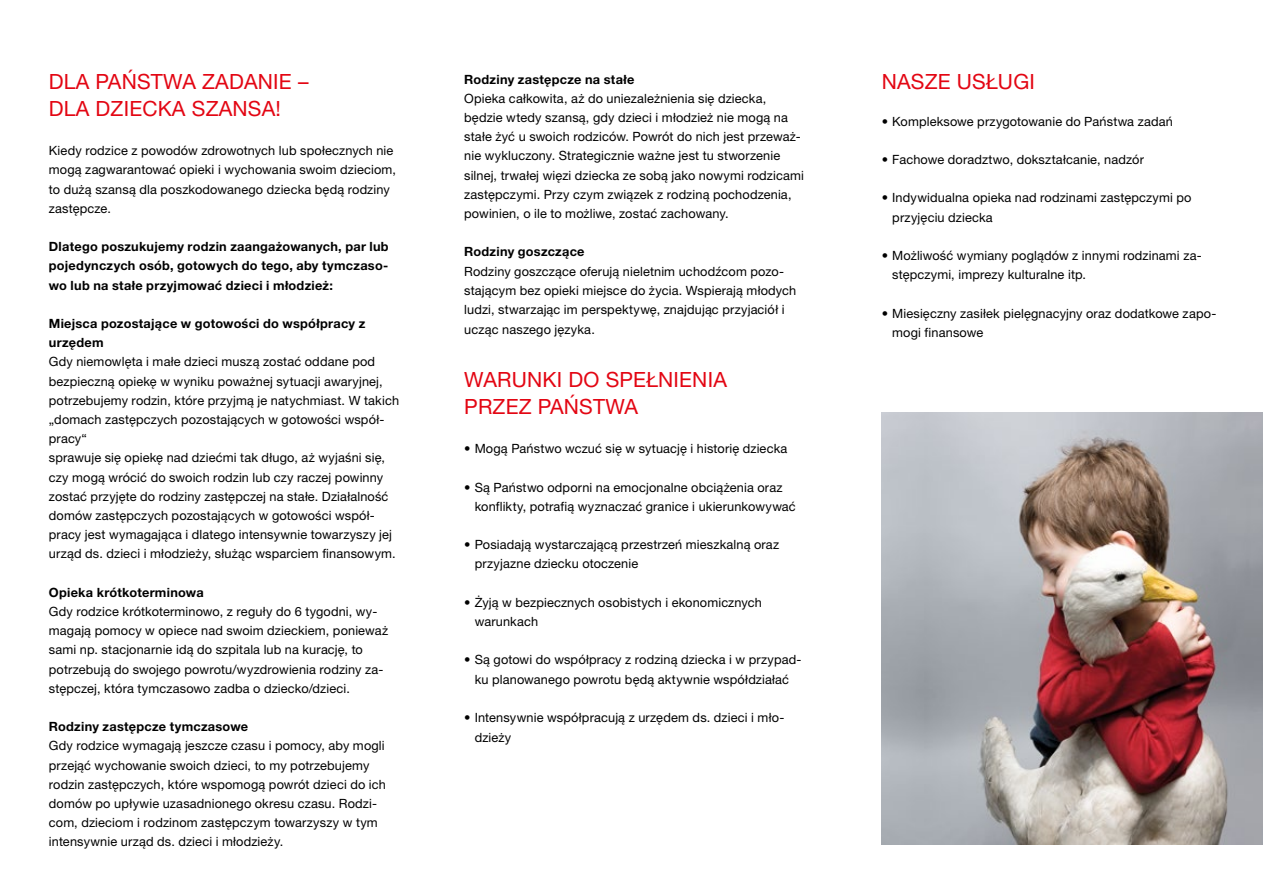
<style>
.page{position:relative;width:1263px;height:893px;background:#fff}
.page>*{position:absolute;margin:0;border:0;box-sizing:border-box;transform-origin:0 0}
.t1{font:21px/27px "Helvetica Neue LT Pro";letter-spacing:.01em;color:#e30613}
.t2{font:12.75px/19.2px "Helvetica Neue LT Pro";letter-spacing:.01em;color:#000}
.t3{font:700 12.75px/19.2px "Helvetica Neue LT Pro";letter-spacing:.02em;color:#000;text-align:justify}
</style>
<div class="page">
<img style="left:881px;top:413px;width:382px;height:431px">
<h1 class="t1" style="left:49px;top:68px;width:261px">DLA PAŃSTWA ZADANIE –<br>DLA DZIECKA SZANSA!</h1>
<p class="t2" style="left:49px;top:141px;width:349px">Kiedy rodzice z powodów zdrowotnych lub społecznych nie mogą zagwarantować opieki i wychowania swoim dzieciom, to dużą szansą dla poszkodowanego dziecka będą rodziny zastępcze.</p>
<p class="t3" style="left:49px;top:237px;width:341px">Dlatego poszukujemy rodzin zaangażowanych, par lub pojedynczych osób, gotowych do tego, aby tymczaso&shy;wo lub na stałe przyjmować dzieci i młodzież:</p>
<p class="t3" style="left:49px;top:313px;width:318px">Miejsca pozostające w gotowości do współpracy z urzędem</p>
<p class="t2" style="left:49px;top:352px;width:352px">Gdy niemowlęta i małe dzieci muszą zostać oddane pod bezpieczną opiekę w wyniku poważnej sytuacji awaryjnej, potrzebujemy rodzin, które przyjmą je natychmiast. W takich „domach zastępczych pozostających w gotowości współ&shy;pracy“<br>sprawuje się opiekę nad dziećmi tak długo, aż wyjaśni się, czy mogą wrócić do swoich rodzin lub czy raczej powinny zostać przyjęte do rodziny zastępczej na stałe. Działalność domów zastępczych pozostających w gotowości współ&shy;pracy jest wymagająca i dlatego intensywnie towarzyszy jej urząd ds. dzieci i młodzieży, służąc wsparciem finansowym.</p>
<p class="t3" style="left:49px;top:582px;width:156px">Opieka krótkoterminowa</p>
<p class="t2" style="left:49px;top:602px;width:341px">Gdy rodzice krótkoterminowo, z reguły do 6 tygodni, wy&shy;magają pomocy w opiece nad swoim dzieckiem, ponieważ sami np. stacjonarnie idą do szpitala lub na kurację, to potrzebują do swojego powrotu/wyzdrowienia rodziny za&shy;stępczej, która tymczasowo zadba o dziecko/dzieci.</p>
<p class="t3" style="left:49px;top:717px;width:201px">Rodziny zastępcze tymczasowe</p>
<p class="t2" style="left:49px;top:736px;width:339px">Gdy rodzice wymagają jeszcze czasu i pomocy, aby mogli przejąć wychowanie swoich dzieci, to my potrzebujemy rodzin zastępczych, które wspomogą powrót dzieci do ich domów po upływie uzasadnionego okresu czasu. Rodzi&shy;com, dzieciom i rodzinom zastępczym towarzyszy w tym intensywnie urząd ds. dzieci i młodzieży.</p>
<p class="t3" style="left:464px;top:69px;width:172px">Rodziny zastępcze na stałe</p>
<p class="t2" style="left:464px;top:88px;width:341px">Opieka całkowita, aż do uniezależnienia się dziecka, będzie wtedy szansą, gdy dzieci i młodzież nie mogą na stałe żyć u swoich rodziców. Powrót do nich jest przeważ&shy;nie wykluczony. Strategicznie ważne jest tu stworzenie silnej, trwałej więzi dziecka ze sobą jako nowymi rodzicami zastępczymi. Przy czym związek z rodziną pochodzenia, powinien, o ile to możliwe, zostać zachowany.</p>
<p class="t3" style="left:464px;top:242px;width:122px">Rodziny goszczące</p>
<p class="t2" style="left:464px;top:261px;width:334px">Rodziny goszczące oferują nieletnim uchodźcom pozo&shy;stającym bez opieki miejsce do życia. Wspierają młodych ludzi, stwarzając im perspektywę, znajdując przyjaciół i ucząc naszego języka.</p>
<h1 class="t1" style="left:464px;top:366px;width:264px">WARUNKI DO SPEŁNIENIA<br>PRZEZ PAŃSTWA</h1>
<p class="t2" style="left:464px;top:439px;width:325px">• Mogą Państwo wczuć się w sytuację i historię dziecka</p>
<p class="t2" style="left:475px;top:477px;width:323px;text-indent:-11px">• Są Państwo odporni na emocjonalne obciążenia oraz konflikty, potrafią wyznaczać granice i ukierunkowywać</p>
<p class="t2" style="left:475px;top:535px;width:306px;text-indent:-11px">• Posiadają wystarczającą przestrzeń mieszkalną oraz przyjazne dziecku otoczenie</p>
<p class="t2" style="left:475px;top:592px;width:289px;text-indent:-11px">• Żyją w bezpiecznych osobistych i ekonomicznych warunkach</p>
<p class="t2" style="left:464px;top:650px;width:339px;text-align:center">• Są gotowi do współpracy z rodziną dziecka i w przypad&shy;ku planowanego powrotu będą aktywnie współdziałać</p>
<p class="t2" style="left:475px;top:707px;width:311px;text-indent:-11px">• Intensywnie współpracują z urzędem ds. dzieci i mło&shy;dzieży</p>
<h1 class="t1" style="left:882px;top:68px;width:155px">NASZE USŁUGI</h1>
<p class="t2" style="left:882px;top:111px;width:293px">• Kompleksowe przygotowanie do Państwa zadań</p>
<p class="t2" style="left:882px;top:150px;width:264px">• Fachowe doradztwo, dokształcanie, nadzór</p>
<p class="t2" style="left:892px;top:188px;width:301px;text-indent:-11px">• Indywidualna opieka nad rodzinami zastępczymi po przyjęciu dziecka</p>
<p class="t2" style="left:892px;top:246px;width:311px;text-indent:-11px">• Możliwość wymiany poglądów z innymi rodzinami za&shy;stępczymi, imprezy kulturalne itp.</p>
<p class="t2" style="left:892px;top:303px;width:326px;text-indent:-11px">• Miesięczny zasiłek pielęgnacyjny oraz dodatkowe zapo&shy;mogi finansowe</p>
</div>
